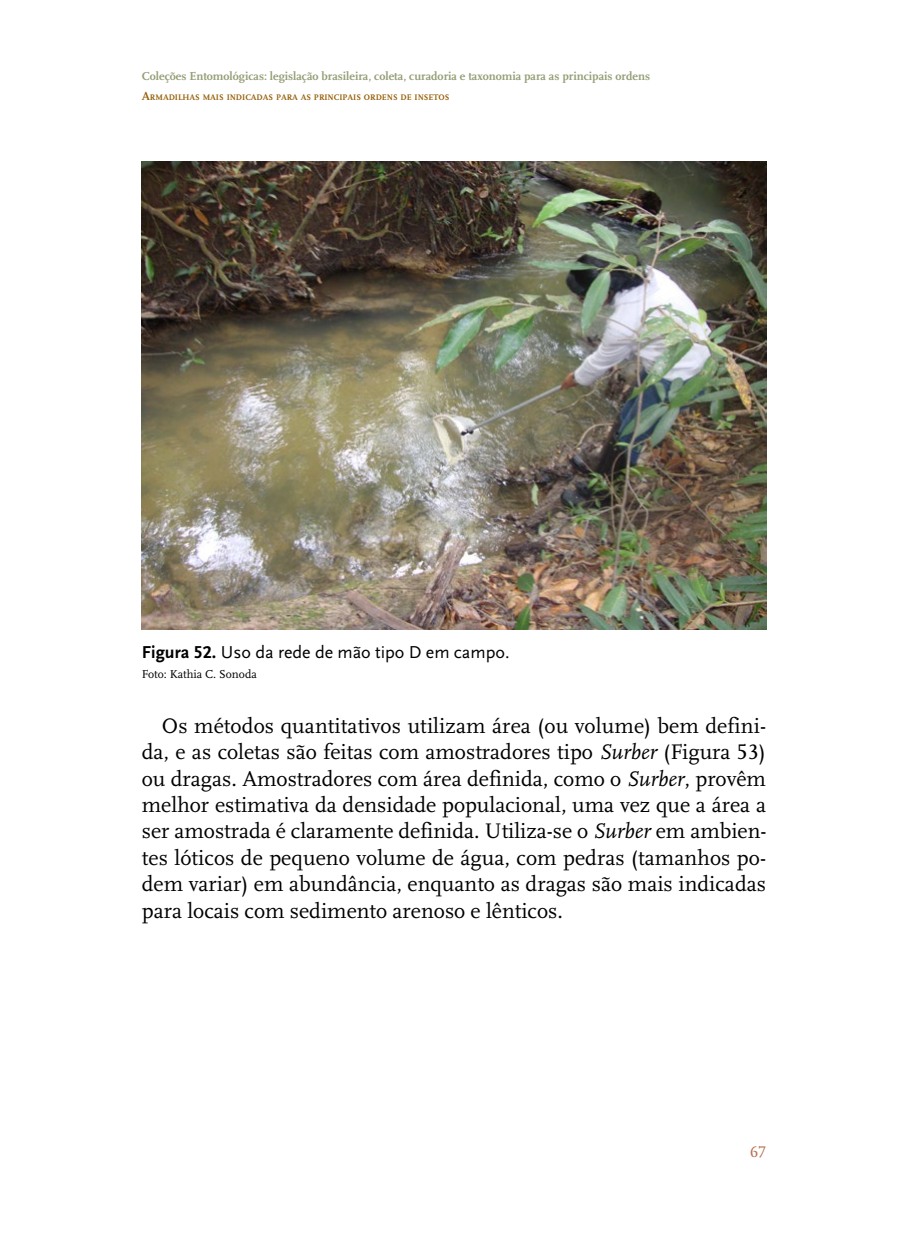
<style>
.page{position:relative;width:908px;height:1248px;background:#fff}
.page>*{position:absolute;margin:0;border:0;box-sizing:border-box;transform-origin:0 0}
.t1{font:22px/26.4px "Scala Regular Lf";color:#000;text-align:justify}
.t2{font:18px "Scala Sans Regular LF";color:#000}
.t3{font:16px "Scala Regular Lf";color:#ba7152}
.t4{font:700 12px "Scala";color:#939d74}
.t5{font:12px "Scala Regular Lf";color:#000}
.t6{font:700 8.4px "Scala";color:#955d06}
.s1{font-size:12px}
.s2{font-family:"Scala Sans Bold LF"}
.s3{font-style:italic}
</style>
<div class="page">
<img style="left:142px;top:161px;width:623px;height:468px">
<p class="t4" style="left:142px;top:69px;width:509px">Coleções Entomológicas: legislação brasileira, coleta, curadoria e taxonomia para as principais ordens</p>
<p class="t6" style="left:142px;top:92px;width:309px"><span class="s1">A</span>RMADILHAS MAIS INDICADAS PARA AS PRINCIPAIS ORDENS DE INSETOS</p>
<p class="t2" style="left:142px;top:642px;width:369px"><span class="s2">Figura 52.</span> Uso da rede de mão tipo D em campo.</p>
<p class="t5" style="left:142px;top:667px;width:116px">Foto: Kathia C. Sonoda</p>
<p class="t1" style="left:142px;top:712px;width:626px;text-indent:20px">Os métodos quantitativos utilizam área (ou volume) bem defini‑ da, e as coletas são feitas com amostradores tipo <span class="s3">Surber</span> (Figura 53) ou dragas. Amostradores com área definida, como o <span class="s3">Surber</span>, provêm melhor estimativa da densidade populacional, uma vez que a área a ser amostrada é claramente definida. Utiliza‑se o <span class="s3">Surber</span> em ambien‑ tes lóticos de pequeno volume de água, com pedras (tamanhos po‑ dem variar) em abundância, enquanto as dragas são mais indicadas para locais com sedimento arenoso e lênticos.</p>
<p class="t3" style="left:749px;top:1142px;width:17px">67</p>
</div>
